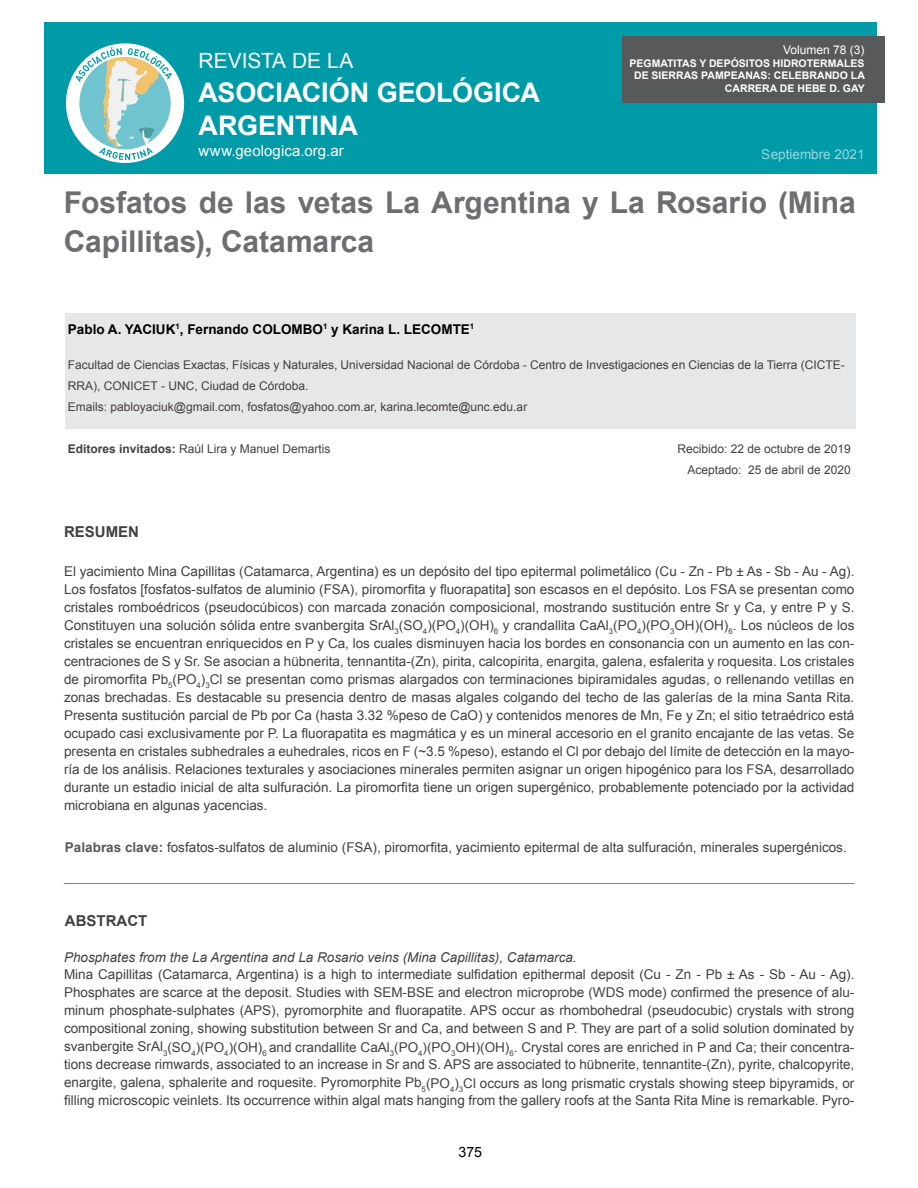
<style>
.page{position:relative;width:918px;height:1188px;background:#fff}
.page>*{position:absolute;margin:0;border:0;box-sizing:border-box;transform-origin:0 0}
.t1{font:700 30px/39px "Arial";color:#6d6e71}
.t2{font:700 27px/33px "Arial";letter-spacing:-.005em;color:#fff}
.t3{font:21px "Arial";color:#fff}
.t4{font:15px "Arial";letter-spacing:.005em;color:#fff}
.t5{font:700 15px "Arial";color:#414042}
.t6{font:14.25px "Arial";color:#000}
.t7{font:13.5px/18px "Arial";color:#414042;text-align:justify}
.t8{font:italic 13.5px "Arial";color:#414042}
.t9{font:700 13.5px "Arial";color:#000}
.t10{font:13.5px "Arial";color:#fff}
.t11{font:12px/21px "Arial";color:#414042}
.t12{font:12px "Arial";color:#fff}
.t13{font:700 10.5px/12.6px "Arial";color:#fff;text-align:right}
.s1{font-weight:700}
.s2{font-weight:700;color:#58595b}
</style>
<div class="page">
<div style="left:44px;top:22px;width:833px;height:152px;background:#009ba9"></div>
<div style="left:622px;top:36px;width:263px;height:67px;background:#58595b"></div>
<svg style="left:66px;top:43px;width:118px;height:120px"></svg>
<div style="left:65px;top:313px;width:791px;height:116px;background:#e6e7e8"></div>
<hr style="left:64px;top:883px;width:790px;height:1px;background:#7e8083">
<p class="t12" style="left:783px;top:42px;width:83px">Volumen 78 (3)</p>
<p class="t13" style="left:630px;top:57px;width:237px">PEGMATITAS Y DEPÓSITOS HIDROTERMALES<br>DE SIERRAS PAMPEANAS: CELEBRANDO LA<br>CARRERA DE HEBE D. GAY</p>
<h3 class="t3" style="left:199px;top:47px;width:156px">REVISTA DE LA</h3>
<h2 class="t2" style="left:199px;top:76px;width:343px">ASOCIACIÓN GEOLÓGICA<br>ARGENTINA</h2>
<p class="t4" style="left:199px;top:141px;width:147px">www.geologica.org.ar</p>
<p class="t10" style="left:762px;top:145px;width:104px">Septiembre 2021</p>
<h1 class="t1" style="left:64px;top:183px;width:793px">Fosfatos de las vetas La Argentina y La Rosario (Mina<br>Capillitas), Catamarca</h1>
<p class="t9" style="left:68px;top:321px;width:408px">Pablo A. YACIUK<sup>1</sup>, Fernando COLOMBO<sup>1</sup> y Karina L. LECOMTE<sup>1</sup></p>
<p class="t11" style="left:68px;top:354px;width:778px">Facultad de Ciencias Exactas, Físicas y Naturales, Universidad Nacional de Córdoba - Centro de Investigaciones en Ciencias de la Tierra (CICTE-<br>RRA), CONICET - UNC, Ciudad de Córdoba.<br>Emails: pabloyaciuk@gmail.com, fosfatos@yahoo.com.ar, karina.lecomte@unc.edu.ar</p>
<p class="t11" style="left:68px;top:438px;width:264px"><span class="s1">Editores invitados:</span> Raúl Lira y Manuel Demartis</p>
<p class="t11" style="left:677px;top:438px;width:175px;text-align:right">Recibido: 22 de octubre de 2019<br>Aceptado: 25 de abril de 2020</p>
<p class="t5" style="left:64px;top:523px;width:76px">RESUMEN</p>
<p class="t7" style="left:64px;top:562px;width:792px">El yacimiento Mina Capillitas (Catamarca, Argentina) es un depósito del tipo epitermal polimetálico (Cu - Zn - Pb ± As - Sb - Au - Ag).<br>Los fosfatos [fosfatos-sulfatos de aluminio (FSA), piromorfita y fluorapatita] son escasos en el depósito. Los FSA se presentan como cristales romboédricos (pseudocúbicos) con marcada zonación composicional, mostrando sustitución entre Sr y Ca, y entre P y S.<br>Constituyen una solución sólida entre svanbergita SrAl<sub>3</sub>(SO<sub>4</sub>)(PO<sub>4</sub>)(OH)<sub>6</sub> y crandallita CaAl<sub>3</sub>(PO<sub>4</sub>)(PO<sub>3</sub>OH)(OH)<sub>6</sub>. Los núcleos de los cristales se encuentran enriquecidos en P y Ca, los cuales disminuyen hacia los bordes en consonancia con un aumento en las con&shy;centraciones de S y Sr. Se asocian a hübnerita, tennantita-(Zn), pirita, calcopirita, enargita, galena, esfalerita y roquesita. Los cristales de piromorfita Pb<sub>5</sub>(PO<sub>4</sub>)<sub>3</sub>Cl se presentan como prismas alargados con terminaciones bipiramidales agudas, o rellenando vetillas en zonas brechadas. Es destacable su presencia dentro de masas algales colgando del techo de las galerías de la mina Santa Rita.<br>Presenta sustitución parcial de Pb por Ca (hasta 3.32 %peso de CaO) y contenidos menores de Mn, Fe y Zn; el sitio tetraédrico está ocupado casi exclusivamente por P. La fluorapatita es magmática y es un mineral accesorio en el granito encajante de las vetas. Se presenta en cristales subhedrales a euhedrales, ricos en F (~3.5 %peso), estando el Cl por debajo del límite de detección en la mayo&shy;ría de los análisis. Relaciones texturales y asociaciones minerales permiten asignar un origen hipogénico para los FSA, desarrollado durante un estadio inicial de alta sulfuración. La piromorfita tiene un origen supergénico, probablemente potenciado por la actividad microbiana en algunas yacencias.</p>
<p class="t7" style="left:65px;top:838px;width:783px"><span class="s2">Palabras clave:</span> fosfatos-sulfatos de aluminio (FSA), piromorfita, yacimiento epitermal de alta sulfuración, minerales supergénicos.</p>
<p class="t5" style="left:65px;top:912px;width:84px">ABSTRACT</p>
<p class="t8" style="left:64px;top:948px;width:514px">Phosphates from the La Argentina and La Rosario veins (Mina Capillitas), Catamarca.</p>
<p class="t7" style="left:64px;top:966px;width:792px">Mina Capillitas (Catamarca, Argentina) is a high to intermediate sulfidation epithermal deposit (Cu - Zn - Pb ± As - Sb - Au - Ag).<br>Phosphates are scarce at the deposit. Studies with SEM-BSE and electron microprobe (WDS mode) confirmed the presence of alu&shy;minum phosphate-sulphates (APS), pyromorphite and fluorapatite. APS occur as rhombohedral (pseudocubic) crystals with strong compositional zoning, showing substitution between Sr and Ca, and between S and P. They are part of a solid solution dominated by svanbergite SrAl<sub>3</sub>(SO<sub>4</sub>)(PO<sub>4</sub>)(OH)<sub>6</sub> and crandallite CaAl<sub>3</sub>(PO<sub>4</sub>)(PO<sub>3</sub>OH)(OH)<sub>6</sub>. Crystal cores are enriched in P and Ca; their concentra&shy;tions decrease rimwards, associated to an increase in Sr and S. APS are associated to hübnerite, tennantite-(Zn), pyrite, chalcopyrite, enargite, galena, sphalerite and roquesite. Pyromorphite Pb<sub>5</sub>(PO<sub>4</sub>)<sub>3</sub>Cl occurs as long prismatic crystals showing steep bipyramids, or filling microscopic veinlets. Its occurrence within algal mats hanging from the gallery roofs at the Santa Rita Mine is remarkable. Pyro-</p>
<p class="t6" style="left:458px;top:1142px;width:25px">375</p>
</div>
